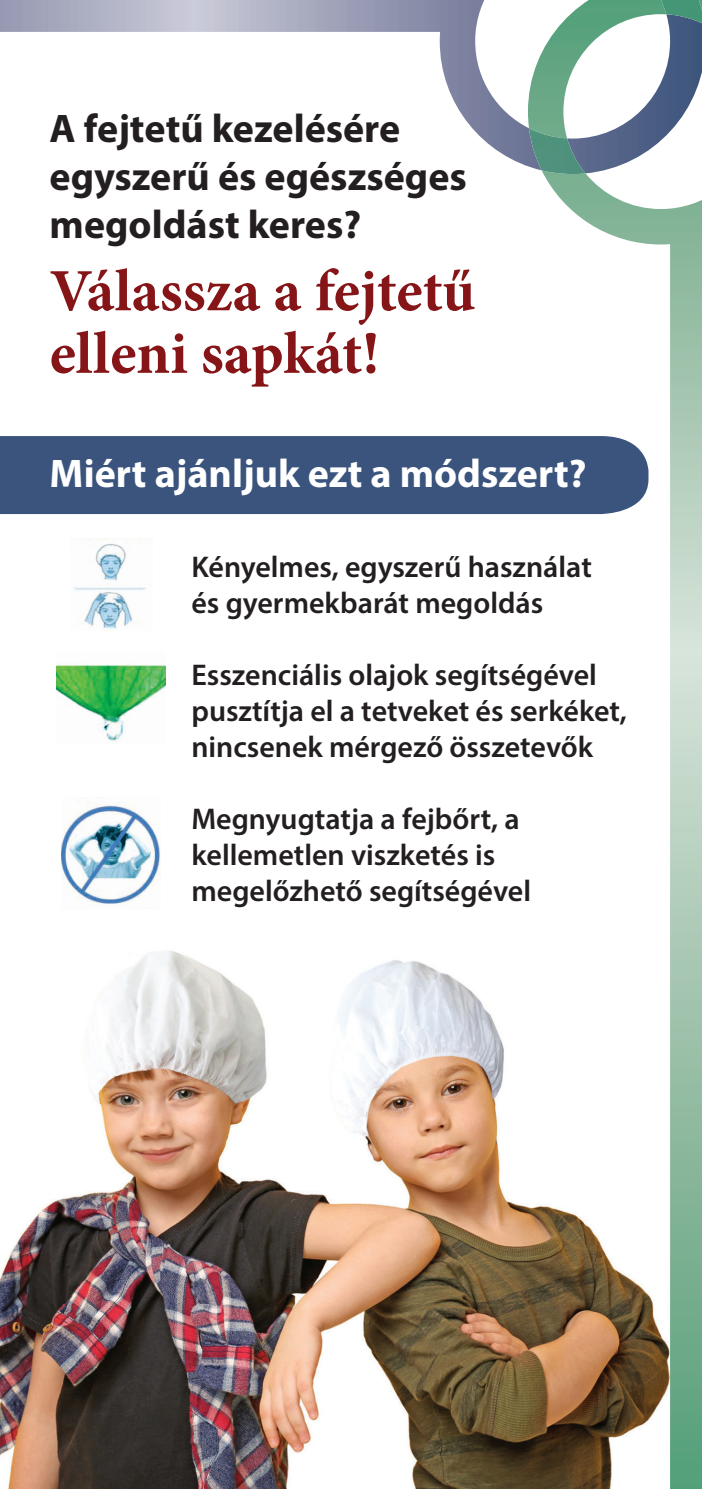
<style>
.page{position:relative;width:702px;height:1489px;background:#fff}
.page>*{position:absolute;margin:0;border:0;box-sizing:border-box;transform-origin:0 0}
.t1{font:700 60px/62.5px "Minion Pro";color:#861518}
.t2{font:700 40px/48px "Myriad Pro";color:#231f20}
.t3{font:700 40px "Myriad Pro";color:#fff}
.t4{font:600 30px/36px "Myriad Pro";color:#231f20}
</style>
<div class="page">
<div style="left:0;top:436px;width:528px;height:78px;background:#3a547d"></div>
<img style="left:0;top:951px;width:528px;height:537px">
<img style="left:0;top:0;width:528px;height:167px">
<img style="left:528px;top:96px;width:174px;height:1392px">
<img style="left:529px;top:0;width:173px;height:174px">
<img style="left:74px;top:538px;width:72px;height:92px">
<img style="left:57px;top:664px;width:109px;height:79px">
<img style="left:62px;top:797px;width:99px;height:107px">
<h2 class="t2" style="left:50px;top:107px;width:418px">A fejtetű kezelésére egyszerű és egészséges megoldást keres?</h2>
<h1 class="t1" style="left:50px;top:264px;width:427px">Válassza a fejtetű elleni sapkát!</h1>
<h2 class="t3" style="left:50px;top:458px;width:538px">Miért ajánljuk ezt a módszert?</h2>
<p class="t4" style="left:191px;top:551px;width:402px">Kényelmes, egyszerű használat és gyermekbarát megoldás</p>
<p class="t4" style="left:191px;top:659px;width:437px">Esszenciális olajok segítségével pusztítja el a tetveket és serkéket, nincsenek mérgező összetevők</p>
<p class="t4" style="left:191px;top:803px;width:341px">Megnyugtatja a fejbőrt, a kellemetlen viszketés is megelőzhető segítségével</p>
</div>
